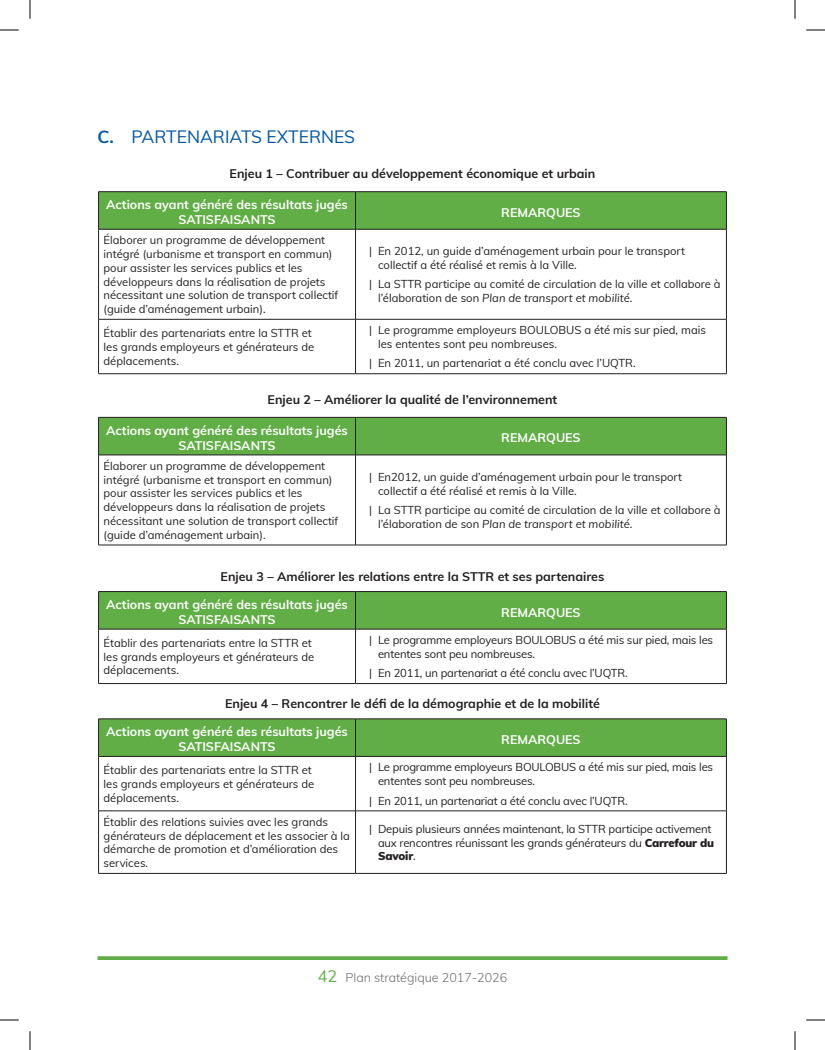
<style>
.page{position:relative;width:825px;height:1050px;background:#fff}
.page>*{position:absolute;margin:0;border:0;box-sizing:border-box;transform-origin:0 0}
.t1{font:17.5px "Muli";color:#0156a5}
.t2{font:700 12.5px/15px "Muli";color:#fff;text-align:center}
.t3{font:700 12.5px "Muli";color:#231f20}
.t4{font:300 12.5px "Muli";color:#6c6d70}
.t5{font:11.25px/13.8px "Muli";color:#231f20}
.s1{font-weight:700}
.s2{font-style:italic}
.s3{font-weight:900}
.s4{font-weight:400;font-size:16.25px;color:#60ae45}
</style>
<div class="page">
<svg style="left:98px;top:956px;width:630px;height:4px;background:#69b350"></svg>
<div style="left:99px;top:192px;width:627px;height:37px;background:#60ae45"></div>
<hr style="left:98px;top:191px;width:258px;height:1px;background:#231f20">
<hr style="left:98px;top:192px;width:1px;height:37px;background:#231f20">
<hr style="left:356px;top:191px;width:371px;height:1px;background:#231f20">
<hr style="left:355px;top:192px;width:1px;height:37px;background:#231f20">
<hr style="left:726px;top:192px;width:1px;height:37px;background:#231f20">
<hr style="left:98px;top:229px;width:258px;height:1px;background:#231f20">
<hr style="left:98px;top:229px;width:1px;height:90px;background:#231f20">
<hr style="left:356px;top:229px;width:371px;height:1px;background:#231f20">
<hr style="left:355px;top:229px;width:1px;height:90px;background:#231f20">
<hr style="left:726px;top:229px;width:1px;height:90px;background:#231f20">
<hr style="left:98px;top:319px;width:258px;height:1px;background:#231f20">
<hr style="left:98px;top:319px;width:1px;height:55px;background:#231f20">
<hr style="left:356px;top:319px;width:371px;height:1px;background:#231f20">
<hr style="left:355px;top:319px;width:1px;height:55px;background:#231f20">
<hr style="left:726px;top:319px;width:1px;height:55px;background:#231f20">
<hr style="left:98px;top:374px;width:258px;height:1px;background:#231f20">
<hr style="left:356px;top:374px;width:371px;height:1px;background:#231f20">
<div style="left:99px;top:418px;width:627px;height:37px;background:#60ae45"></div>
<hr style="left:98px;top:417px;width:258px;height:1px;background:#231f20">
<hr style="left:98px;top:418px;width:1px;height:37px;background:#231f20">
<hr style="left:356px;top:417px;width:371px;height:1px;background:#231f20">
<hr style="left:355px;top:418px;width:1px;height:37px;background:#231f20">
<hr style="left:726px;top:418px;width:1px;height:37px;background:#231f20">
<hr style="left:98px;top:455px;width:258px;height:1px;background:#231f20">
<hr style="left:98px;top:455px;width:1px;height:90px;background:#231f20">
<hr style="left:356px;top:455px;width:371px;height:1px;background:#231f20">
<hr style="left:355px;top:455px;width:1px;height:90px;background:#231f20">
<hr style="left:726px;top:455px;width:1px;height:90px;background:#231f20">
<hr style="left:98px;top:545px;width:258px;height:1px;background:#231f20">
<hr style="left:356px;top:545px;width:371px;height:1px;background:#231f20">
<div style="left:99px;top:592px;width:627px;height:37px;background:#60ae45"></div>
<hr style="left:98px;top:591px;width:258px;height:1px;background:#231f20">
<hr style="left:98px;top:592px;width:1px;height:37px;background:#231f20">
<hr style="left:356px;top:591px;width:371px;height:1px;background:#231f20">
<hr style="left:355px;top:592px;width:1px;height:37px;background:#231f20">
<hr style="left:726px;top:592px;width:1px;height:37px;background:#231f20">
<hr style="left:98px;top:629px;width:258px;height:1px;background:#231f20">
<hr style="left:98px;top:629px;width:1px;height:54px;background:#231f20">
<hr style="left:356px;top:629px;width:371px;height:1px;background:#231f20">
<hr style="left:355px;top:629px;width:1px;height:54px;background:#231f20">
<hr style="left:726px;top:629px;width:1px;height:54px;background:#231f20">
<hr style="left:98px;top:683px;width:258px;height:1px;background:#231f20">
<hr style="left:356px;top:683px;width:371px;height:1px;background:#231f20">
<div style="left:99px;top:720px;width:627px;height:36px;background:#60ae45"></div>
<hr style="left:98px;top:719px;width:258px;height:1px;background:#231f20">
<hr style="left:98px;top:719px;width:1px;height:37px;background:#231f20">
<hr style="left:356px;top:719px;width:371px;height:1px;background:#231f20">
<hr style="left:355px;top:719px;width:1px;height:37px;background:#231f20">
<hr style="left:726px;top:719px;width:1px;height:37px;background:#231f20">
<hr style="left:98px;top:756px;width:258px;height:1px;background:#231f20">
<hr style="left:98px;top:757px;width:1px;height:54px;background:#231f20">
<hr style="left:356px;top:756px;width:371px;height:1px;background:#231f20">
<hr style="left:355px;top:757px;width:1px;height:54px;background:#231f20">
<hr style="left:726px;top:757px;width:1px;height:54px;background:#231f20">
<hr style="left:98px;top:811px;width:258px;height:1px;background:#231f20">
<hr style="left:98px;top:811px;width:1px;height:62px;background:#231f20">
<hr style="left:356px;top:811px;width:371px;height:1px;background:#231f20">
<hr style="left:355px;top:811px;width:1px;height:62px;background:#231f20">
<hr style="left:726px;top:811px;width:1px;height:62px;background:#231f20">
<hr style="left:98px;top:873px;width:258px;height:1px;background:#231f20">
<hr style="left:356px;top:873px;width:371px;height:1px;background:#231f20">
<svg style="left:0;top:29px;width:19px;height:2px"></svg>
<svg style="left:806px;top:29px;width:19px;height:2px"></svg>
<svg style="left:0;top:1019px;width:19px;height:2px"></svg>
<svg style="left:806px;top:1019px;width:19px;height:2px"></svg>
<svg style="left:29px;top:0;width:2px;height:19px"></svg>
<svg style="left:29px;top:1031px;width:2px;height:19px"></svg>
<svg style="left:794px;top:0;width:2px;height:19px"></svg>
<svg style="left:794px;top:1031px;width:2px;height:19px"></svg>
<h1 class="t1" style="left:98px;top:124px;width:259px"><span class="s1">C.</span> PARTENARIATS EXTERNES</h1>
<p class="t3" style="left:230px;top:165px;width:367px">Enjeu 1 – Contribuer au développement économique et urbain</p>
<p class="t2" style="left:106px;top:197px;width:243px">Actions ayant généré des résultats jugés<br>SATISFAISANTS</p>
<p class="t2" style="left:501px;top:204px;width:81px">REMARQUES</p>
<p class="t5" style="left:104px;top:233px;width:236px">Élaborer un programme de développement intégré (urbanisme et transport en commun) pour assister les services publics et les développeurs dans la réalisation de projets nécessitant une solution de transport collectif (guide d’aménagement urbain).</p>
<p class="t5" style="left:378px;top:244px;width:308px;text-indent:-9px">| En 2012, un guide d’aménagement urbain pour le transport collectif a été réalisé et remis à la Ville.</p>
<p class="t5" style="left:378px;top:277px;width:344px;text-indent:-9px">| La STTR participe au comité de circulation de la ville et collabore à l’élaboration de son <span class="s2">Plan de transport et mobilité</span>.</p>
<p class="t5" style="left:104px;top:326px;width:212px">Établir des partenariats entre la STTR et les grands employeurs et générateurs de déplacements.</p>
<p class="t5" style="left:378px;top:323px;width:329px;text-indent:-9px">| Le programme employeurs BOULOBUS a été mis sur pied, mais les ententes sont peu nombreuses.</p>
<p class="t5" style="left:369px;top:356px;width:268px">| En 2011, un partenariat a été conclu avec l’UQTR.</p>
<p class="t3" style="left:268px;top:390px;width:291px">Enjeu 2 – Améliorer la qualité de l’environnement</p>
<p class="t2" style="left:106px;top:422px;width:243px">Actions ayant généré des résultats jugés<br>SATISFAISANTS</p>
<p class="t2" style="left:501px;top:430px;width:81px">REMARQUES</p>
<p class="t5" style="left:104px;top:459px;width:236px">Élaborer un programme de développement intégré (urbanisme et transport en commun) pour assister les services publics et les développeurs dans la réalisation de projets nécessitant une solution de transport collectif (guide d’aménagement urbain).</p>
<p class="t5" style="left:378px;top:469px;width:306px;text-indent:-9px">| En2012, un guide d’aménagement urbain pour le transport collectif a été réalisé et remis à la Ville.</p>
<p class="t5" style="left:378px;top:503px;width:344px;text-indent:-9px">| La STTR participe au comité de circulation de la ville et collabore à l’élaboration de son <span class="s2">Plan de transport et mobilité</span>.</p>
<p class="t3" style="left:221px;top:567px;width:385px">Enjeu 3 – Améliorer les relations entre la STTR et ses partenaires</p>
<p class="t2" style="left:106px;top:597px;width:243px">Actions ayant généré des résultats jugés<br>SATISFAISANTS</p>
<p class="t2" style="left:501px;top:604px;width:81px">REMARQUES</p>
<p class="t5" style="left:104px;top:636px;width:212px">Établir des partenariats entre la STTR et les grands employeurs et générateurs de déplacements.</p>
<p class="t5" style="left:378px;top:633px;width:337px;text-indent:-9px">| Le programme employeurs BOULOBUS a été mis sur pied, mais les ententes sont peu nombreuses.</p>
<p class="t5" style="left:369px;top:666px;width:260px">| En 2011, un partenariat a été conclu avec l’UQTR.</p>
<p class="t3" style="left:225px;top:694px;width:376px">Enjeu 4 – Rencontrer le défi de la démographie et de la mobilité</p>
<p class="t2" style="left:106px;top:724px;width:243px">Actions ayant généré des résultats jugés<br>SATISFAISANTS</p>
<p class="t2" style="left:501px;top:731px;width:81px">REMARQUES</p>
<p class="t5" style="left:104px;top:763px;width:212px">Établir des partenariats entre la STTR et les grands employeurs et générateurs de déplacements.</p>
<p class="t5" style="left:378px;top:760px;width:337px;text-indent:-9px">| Le programme employeurs BOULOBUS a été mis sur pied, mais les ententes sont peu nombreuses.</p>
<p class="t5" style="left:369px;top:793px;width:260px">| En 2011, un partenariat a été conclu avec l’UQTR.</p>
<p class="t5" style="left:104px;top:814px;width:248px">Établir des relations suivies avec les grands générateurs de déplacement et les associer à la démarche de promotion et d’amélioration des services.</p>
<p class="t5" style="left:378px;top:821px;width:338px;text-indent:-9px">| Depuis plusieurs années maintenant, la STTR participe activement aux rencontres réunissant les grands générateurs du <span class="s3">Carrefour du<br>Savoir</span>.</p>
<p class="t4" style="left:318px;top:969px;width:191px"><span class="s4">42</span> Plan stratégique 2017-2026</p>
</div>
